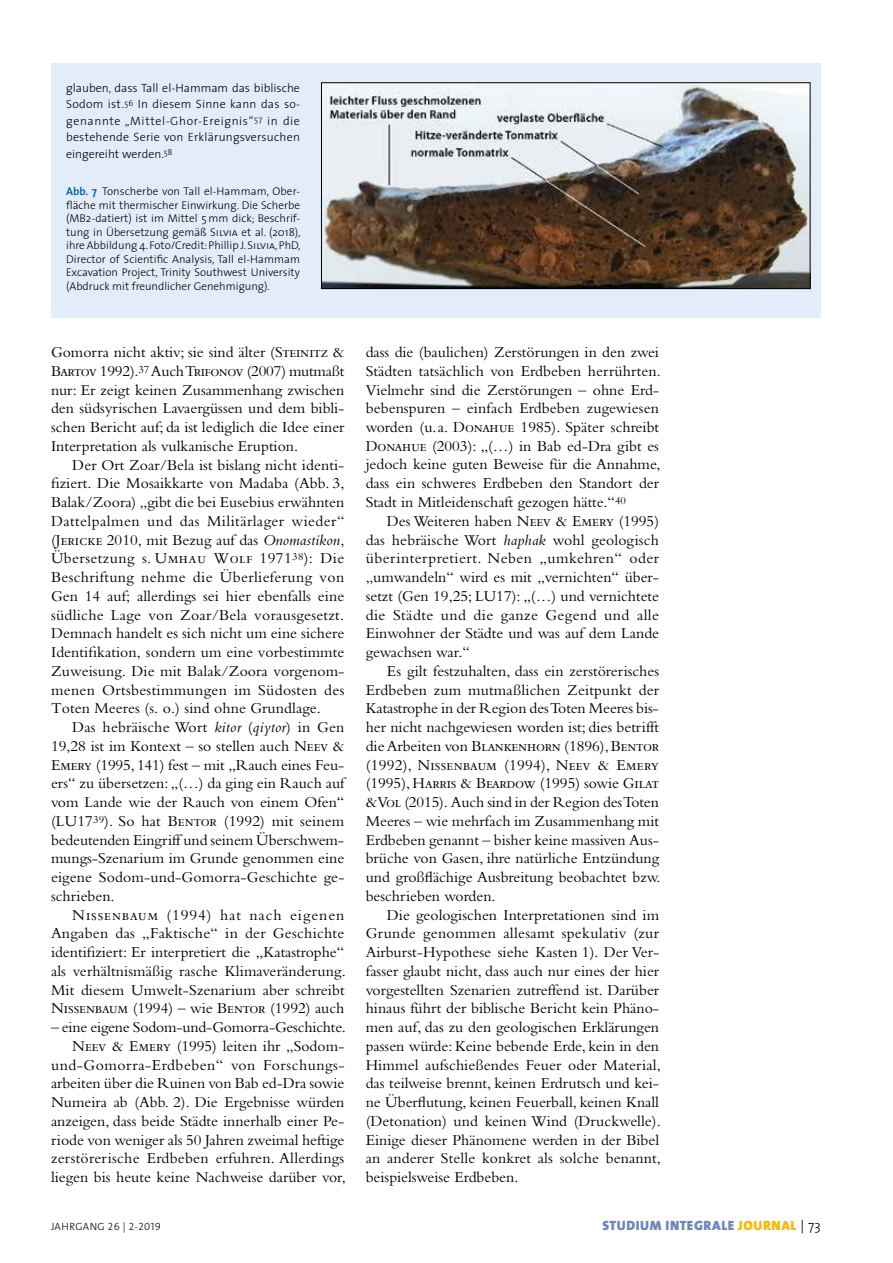
<style>
.page{position:relative;width:893px;height:1263px;background:#fff}
.page>*{position:absolute;margin:0;border:0;box-sizing:border-box;transform-origin:0 0}
.t1{font:15.75px/18.8px "Bembo";color:#000;text-align:justify}
.t2{font:15.75px "Bembo SC";letter-spacing:.015em;color:#000}
.t3{font:900 13.5px "The Sans";letter-spacing:.04em;color:#6f86bd}
.t4{font:300 12px/16.5px "The Sans";letter-spacing:.02em;color:#000;text-align:justify}
.t5{font:300 11.25px/13.5px "The Sans";color:#000;text-align:justify}
.t6{font:10.5px "The Sans Light Caps";letter-spacing:.04em;color:#000}
.s1{font-weight:600;color:#00559d}
.s2{font-family:"The Sans Light Caps";font-weight:400}
.s3{font-family:"Bembo SC"}
.s4{font-style:italic}
.s5{font-family:"Bembo"}
.s6{color:#fbba00}
.s7{font-weight:300;color:#000}
</style>
<div class="page">
<div style="left:51px;top:64px;width:770px;height:254px;background:#e3edf9"></div>
<img style="left:323px;top:84px;width:485px;height:203px">
<div style="left:321px;top:82px;width:489px;height:207px;border:1px solid #000"></div>
<p class="t4" style="left:66px;top:79px;width:235px">glauben, dass Tall el-Hammam das biblische Sodom ist.<sup>56</sup> In diesem Sinne kann das so&shy;genannte „Mittel-Ghor-Ereignis“<sup>57</sup> in die bestehende Serie von Erklärungsversuchen eingereiht werden.<sup>58</sup></p>
<p class="t5" style="left:66px;top:184px;width:236px"><span class="s1">Abb. 7</span> Tonscherbe von Tall el-Hammam, Ober&shy;fläche mit thermischer Einwirkung. Die Scherbe (MB2-datiert) ist im Mittel 5 mm dick; Beschrif&shy;tung in Übersetzung gemäß <span class="s2">Silvia</span> et al. (2018), ihre Abbildung 4. Foto/Credit: Phillip J. <span class="s2">Silvia</span>, PhD, Director of Scientific Analysis, Tall el-Hammam Excavation Project, Trinity Southwest University (Abdruck mit freundlicher Genehmigung).</p>
<p class="t1" style="left:51px;top:343px;width:295px">Gomorra nicht aktiv; sie sind älter (<span class="s3">Steinitz</span> &amp; <span class="s3">Bartov</span> 1992).<sup>37</sup> Auch <span class="s3">Trifonov</span> (2007) mutmaßt nur: Er zeigt keinen Zusammenhang zwischen den südsyrischen Lavaergüssen und dem bibli&shy;schen Bericht auf; da ist lediglich die Idee einer Interpretation als vulkanische Eruption.</p>
<p class="t1" style="left:51px;top:455px;width:295px;text-indent:21px">Der Ort Zoar/Bela ist bislang nicht identi&shy;fiziert. Die Mosaikkarte von Madaba (Abb. 3, Balak/Zoora) „gibt die bei Eusebius erwähnten Dattelpalmen und das Militärlager wieder“ (<span class="s3">Jericke</span> 2010, mit Bezug auf das <span class="s4">Onomastikon</span>, Übersetzung s. <span class="s3">Umhau Wolf</span> 1971<sup>38</sup>): Die Beschriftung nehme die Überlieferung von Gen 14 auf; allerdings sei hier ebenfalls eine südliche Lage von Zoar/Bela vorausgesetzt.<br>Demnach handelt es sich nicht um eine sichere Identifikation, sondern um eine vorbestimmte Zuweisung. Die mit Balak/Zoora vorgenom&shy;menen Ortsbestimmungen im Südosten des Toten Meeres (s. o.) sind ohne Grundlage.</p>
<p class="t1" style="left:51px;top:717px;width:295px;text-indent:21px">Das hebräische Wort <span class="s4">kitor</span> (<span class="s4">qiytor</span>) in Gen 19,28 ist im Kontext – so stellen auch <span class="s3">Neev</span> &amp; <span class="s3">Emery</span> (1995, 141) fest – mit „Rauch eines Feu&shy;ers“ zu übersetzen: „(…) da ging ein Rauch auf vom Lande wie der Rauch von einem Ofen“ (LU17<sup>39</sup>). So hat <span class="s3">Bentor</span> (1992) mit seinem bedeutenden Eingriff und seinem Überschwem&shy;mungs-Szenarium im Grunde genommen eine eigene Sodom-und-Gomorra-Geschichte ge&shy;schrieben.</p>
<p class="t1" style="left:51px;top:905px;width:296px;text-indent:21px"><span class="s3">Nissenbaum</span> (1994) hat nach eigenen Angaben das „Faktische“ in der Geschichte identifiziert: Er interpretiert die „Katastrophe“ als verhältnismäßig rasche Klimaveränderung.<br>Mit diesem Umwelt-Szenarium aber schreibt <span class="s3">Nissenbaum</span> (1994) – wie <span class="s3">Bentor</span> (1992) auch</p>
<p class="t1" style="left:51px;top:1017px;width:296px;text-align:right">– eine eigene Sodom-und-Gomorra-Geschichte.<br><span class="s3">Neev</span> &amp; <span class="s3">Emery</span> (1995) leiten ihr „Sodom&shy;und-Gomorra-Erdbeben“ von Forschungs&shy;arbeiten über die Ruinen von Bab ed-Dra sowie Numeira ab (Abb. 2). Die Ergebnisse würden anzeigen, dass beide Städte innerhalb einer Pe&shy;riode von weniger als 50 Jahren zweimal heftige zerstörerische Erdbeben erfuhren. Allerdings liegen bis heute keine Nachweise darüber vor,</p>
<p class="t1" style="left:366px;top:342px;width:297px">dass die (baulichen) Zerstörungen in den zwei Städten tatsächlich von Erdbeben herrührten.<br>Vielmehr sind die Zerstörungen – ohne Erd&shy;bebenspuren – einfach Erdbeben zugewiesen worden (u.a. <span class="s3">Donahue</span> 1985). Später schreibt <span class="s3">Donahue</span> (2003): „(…) in Bab ed-Dra gibt es jedoch keine guten Beweise für die Annahme, dass ein schweres Erdbeben den Standort der Stadt in Mitleidenschaft gezogen hätte.“<sup>40</sup></p>
<p class="t1" style="left:366px;top:511px;width:295px;text-indent:21px">Des Weiteren haben <span class="s3">Neev</span> &amp; <span class="s3">Emery</span> (1995) das hebräische Wort <span class="s4">haphak</span> wohl geologisch überinterpretiert. Neben „umkehren“ oder „umwandeln“ wird es mit „vernichten“ über&shy;setzt (Gen 19,25; LU17): „(…) und vernichtete die Städte und die ganze Gegend und alle Einwohner der Städte und was auf dem Lande gewachsen war.“</p>
<p class="t1" style="left:366px;top:661px;width:295px;text-indent:21px">Es gilt festzuhalten, dass ein zerstörerisches Erdbeben zum mutmaßlichen Zeitpunkt der Katastrophe in der Region des Toten Meeres bis&shy;her nicht nachgewiesen worden ist; dies betrifft die Arbeiten von <span class="s3">Blankenhorn</span> (1896), <span class="s3">Bentor</span></p>
<p class="t2" style="left:366px;top:756px;width:295px"><span class="s5">(1992),</span> Nissenbaum <span class="s5">(1994),</span> Neev <span class="s5">&amp;</span> Emery</p>
<p class="t1" style="left:366px;top:774px;width:296px">(1995), <span class="s3">Harris</span> &amp; <span class="s3">Beardow</span> (1995) sowie <span class="s3">Gilat </span>&amp; <span class="s3">Vol</span> (2015). Auch sind in der Region des Toten Meeres – wie mehrfach im Zusammenhang mit Erdbeben genannt – bisher keine massiven Aus&shy;brüche von Gasen, ihre natürliche Entzündung und großflächige Ausbreitung beobachtet bzw. beschrieben worden.</p>
<p class="t1" style="left:366px;top:905px;width:297px;text-align:left;text-indent:21px">Die geologischen Interpretationen sind im Grunde genommen allesamt spekulativ (zur Airburst-Hypothese siehe Kasten 1). Der Ver&shy;fasser glaubt nicht, dass auch nur eines der hier vorgestellten Szenarien zutreffend ist. Darüber hinaus führt der biblische Bericht kein Phäno&shy;men auf, das zu den geologischen Erklärungen passen würde: Keine bebende Erde, kein in den Himmel aufschießendes Feuer oder Material, das teilweise brennt, keinen Erdrutsch und kei&shy;ne Überflutung, keinen Feuerball, keinen Knall (Detonation) und keinen Wind (Druckwelle).<br>Einige dieser Phänomene werden in der Bibel an anderer Stelle konkret als solche benannt, beispielsweise Erdbeben.</p>
<p class="t6" style="left:51px;top:1218px;width:111px">JAHRGANG 26 | 2-2019</p>
<p class="t3" style="left:602px;top:1214px;width:220px">STUDIUM INTEGRALE <span class="s6">JOURNAL</span> <span class="s7">|</span> <span class="s7">73</span></p>
</div>
